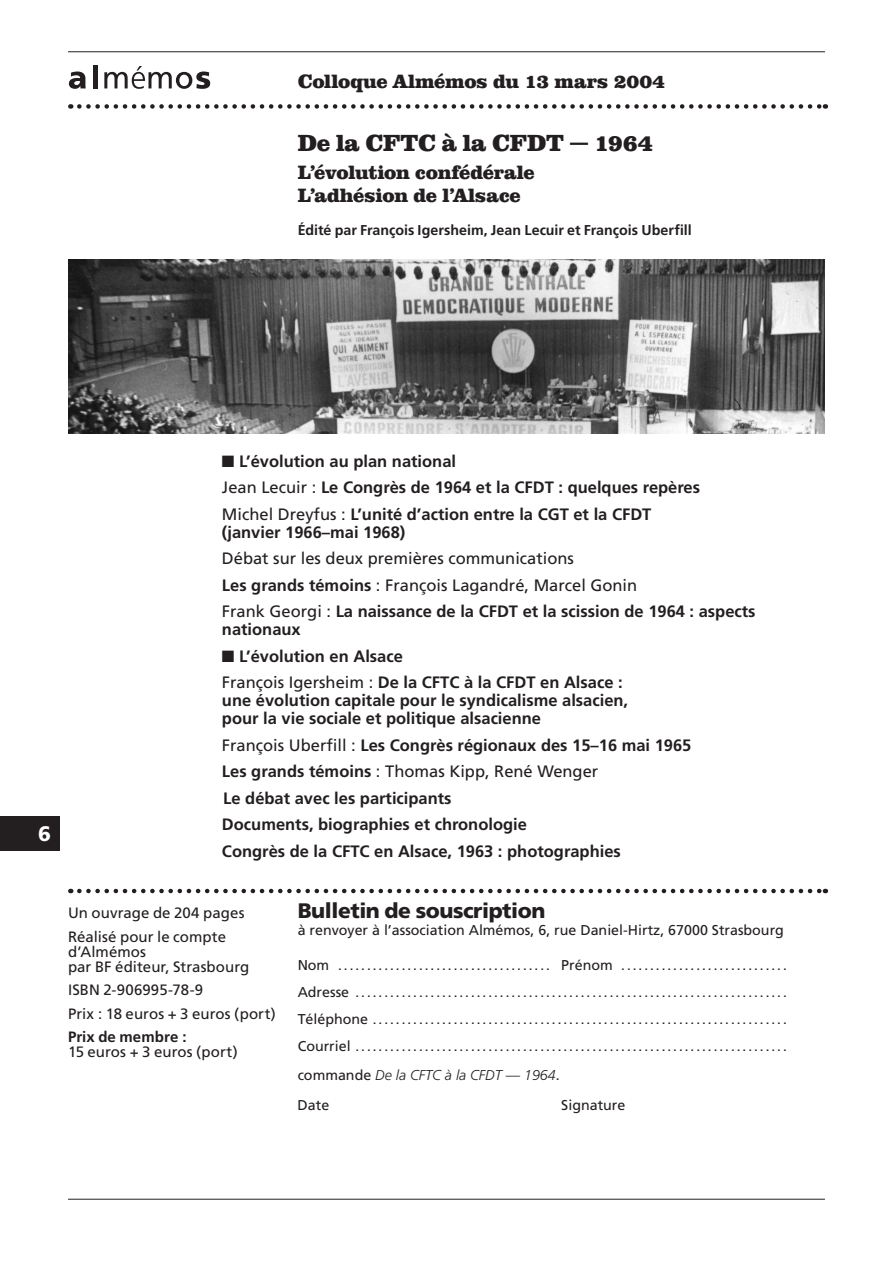
<style>
.page{position:relative;width:893px;height:1263px;background:#fff}
.page>*{position:absolute;margin:0;border:0;box-sizing:border-box;transform-origin:0 0}
.t1{font:900 24px "Clarendon BT";letter-spacing:-.01em;color:#231f20}
.t2{font:900 21px "Frutiger";letter-spacing:-.02em;color:#231f20}
.t3{font:900 21px "Frutiger";color:#fff}
.t4{font:900 19.8px/23.7px "Clarendon BT";letter-spacing:-.01em;color:#231f20}
.t5{font:700 16.5px/26.5px "Frutiger";color:#231f20}
.t6{font:16.5px/26.5px "Frutiger";color:#231f20}
.t7{font:15px/23.5px "Frutiger";letter-spacing:.005em;color:#231f20}
.t8{font:700 15px "Frutiger";letter-spacing:.005em;color:#231f20}
.t9{font:14.25px "Frutiger";color:#231f20}
.t10{font:700 14.25px "Frutiger";color:#231f20}
.t11{font:italic 300 14.25px/29.2px "Frutiger";color:#231f20}
.t12{font:13.5px/27px "Frutiger";color:#231f20;text-align:justify}
.s1{font-size:18px}
.s2{font-weight:400}
.s3{font-weight:700}
.s4{font-size:14.25px}
.s5{font-weight:400;font-style:normal}
</style>
<div class="page">
<div style="left:0;top:816px;width:60px;height:34px;background:#231f20"></div>
<hr style="left:68px;top:51px;width:757px;height:1px;background:#231f20">
<hr style="left:68px;top:1199px;width:757px;height:1px;background:#231f20">
<svg style="left:79px;top:889px;width:747px;height:4px"></svg>
<svg style="left:79px;top:104px;width:747px;height:5px"></svg>
<img style="left:68px;top:259px;width:757px;height:175px">
<svg style="left:69px;top:72px;width:17px;height:17px"></svg>
<div style="left:93px;top:65px;width:5px;height:23px;background:#231f20"></div>
<svg style="left:104px;top:66px;width:106px;height:23px"></svg>
<p class="t4" style="left:298px;top:69px;width:369px">Colloque Almémos du 13 mars 2004</p>
<h1 class="t1" style="left:298px;top:127px;width:357px">De la CFTC à la CFDT <span class="s1">—</span> 1964</h1>
<p class="t4" style="left:298px;top:159px;width:239px">L’évolution confédérale<br>L’adhésion de l’Alsace</p>
<p class="t10" style="left:298px;top:221px;width:396px">Édité par François Igersheim, Jean Lecuir et François Uberfill</p>
<p class="t3" style="left:38px;top:820px;width:14px">6</p>
<p class="t5" style="left:222px;top:448px;width:480px">■ L’évolution au plan national<br><span class="s2">Jean Lecuir :</span> Le Congrès de 1964 et la CFDT : quelques repères<br><span class="s2">Michel Dreyfus :</span> L’unité d’action entre la CGT et la CFDT</p>
<p class="t5" style="left:222px;top:519px;width:185px">(janvier 1966–mai 1968)</p>
<p class="t6" style="left:222px;top:545px;width:535px">Débat sur les deux premières communications<br><span class="s3">Les grands témoins</span> : François Lagandré, Marcel Gonin<br>Frank Georgi : <span class="s3">La naissance de la CFDT et la scission de 1964 : aspects</span></p>
<p class="t5" style="left:222px;top:616px;width:80px">nationaux</p>
<p class="t5" style="left:222px;top:643px;width:402px">■ L’évolution en Alsace<br><span class="s2">François Igersheim :</span> De la CFTC à la CFDT en Alsace :</p>
<p class="t5" style="left:222px;top:692px;width:408px;line-height:18px">une évolution capitale pour le syndicalisme alsacien, pour la vie sociale et politique alsacienne</p>
<p class="t5" style="left:222px;top:732px;width:471px"><span class="s2">François Uberfill :</span> Les Congrès régionaux des 15–16 mai 1965<br>Les grands témoins <span class="s2">: Thomas Kipp, René Wenger<br></span>Le débat avec les participants<br>Documents, biographies et chronologie<br>Congrès de la CFTC en Alsace, 1963 : photographies</p>
<p class="t7" style="left:68px;top:901px;width:178px">Un ouvrage de 204 pages<br>Réalisé pour le compte</p>
<p class="t7" style="left:68px;top:944px;width:183px;line-height:15px">d’Almémos<br>par BF éditeur, Strasbourg</p>
<p class="t7" style="left:68px;top:978px;width:209px">ISBN 2-906995-78-9<br>Prix : 18 euros + 3 euros (port)</p>
<p class="t8" style="left:68px;top:1028px;width:120px">Prix de membre :</p>
<p class="t7" style="left:68px;top:1040px;width:171px">15 euros + 3 euros (port)</p>
<p class="t2" style="left:298px;top:898px;width:249px">Bulletin de souscription</p>
<p class="t9" style="left:298px;top:921px;width:488px">à renvoyer à l’association Almémos, 6, rue Daniel-Hirtz, 67000 Strasbourg</p>
<p class="t12" style="left:298px;top:952px;width:491px"><span class="s4">Nom</span> ..................................... <span class="s4">Prénom</span> .............................<br><span class="s4">Adresse</span> ...........................................................................<br><span class="s4">Téléphone</span> ........................................................................<br><span class="s4">Courriel</span> ...........................................................................</p>
<p class="t11" style="left:298px;top:1061px;width:264px"><span class="s5">commande</span> De la CFTC à la CFDT — 1964<span class="s5">.<br>Date</span></p>
<p class="t9" style="left:561px;top:1096px;width:66px">Signature</p>
</div>
